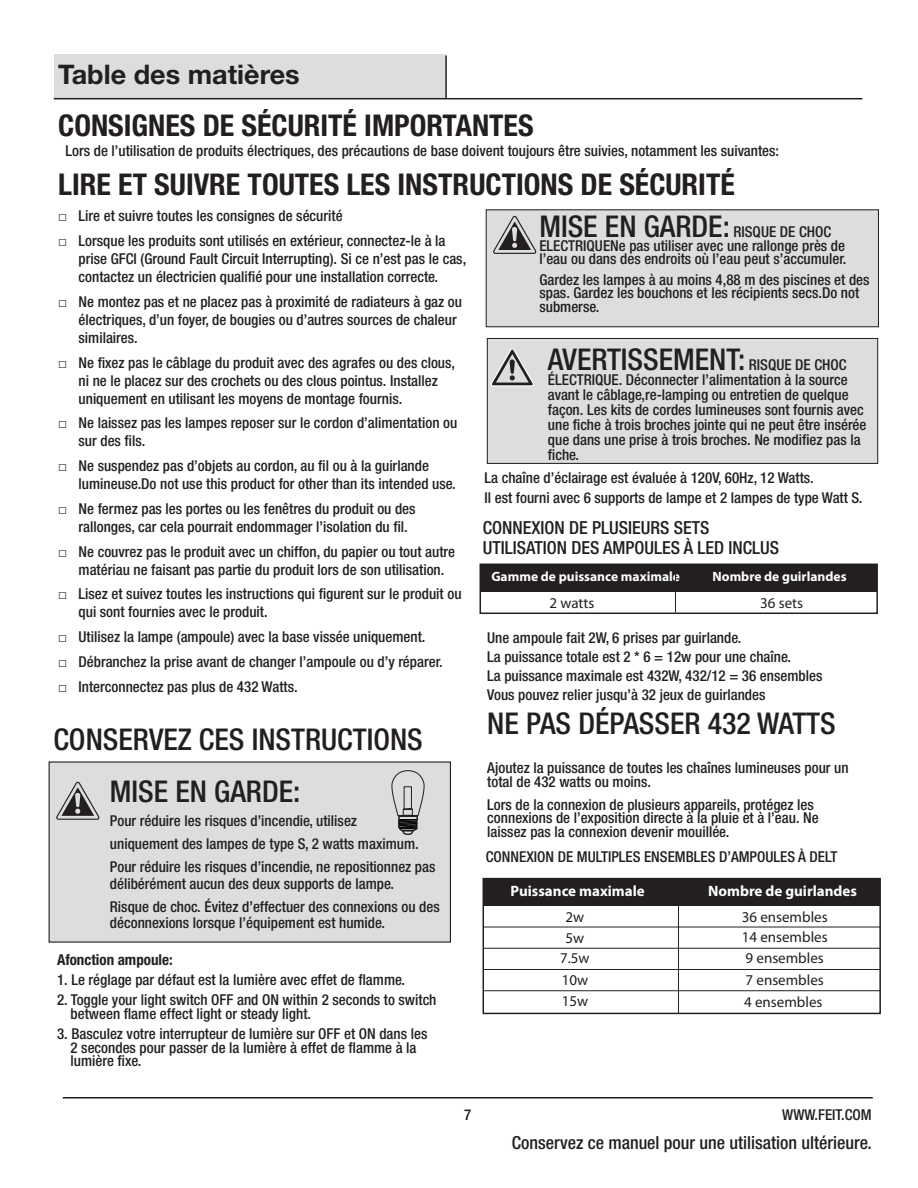
<style>
.page{position:relative;width:918px;height:1188px;background:#fff}
.page>*{position:absolute;margin:0;border:0;box-sizing:border-box;transform-origin:0 0}
.t1{font:500 condensed 30px "Helvetica Neue LT Std";color:#231f20}
.t2{font:700 condensed 30px/58.3px "Helvetica Neue";color:#231f20}
.t3{font:700 27px "Helvetica Neue LT Std";color:#231f20}
.t4{font:500 condensed 18px/20.2px "Helvetica Neue LT Std";color:#231f20}
.t5{font:500 condensed 15px/18px "Helvetica Neue LT Std";color:#231f20}
.t6{font:15px/21.3px "Myriad Pro";color:#231f20;text-align:center}
.t7{font:700 15px "Myriad Pro";color:#fff}
.t8{font:700 condensed 15px "Helvetica Neue LT Std";color:#231f20}
.t9{font:700 13.5px "Myriad Pro";color:#fff}
.s1{font-family:"Arial";font-weight:400;font-stretch:normal}
.s2{font-size:15px}
</style>
<div class="page">
<hr style="left:63px;top:1097px;width:810px;height:2px;background:#231f20">
<div style="left:49px;top:762px;width:402px;height:180px;background:#dcdddf"></div>
<div style="left:54px;top:54px;width:392px;height:43px;background:#dcdddf"></div>
<svg style="left:56px;top:782px;width:43px;height:38px"></svg>
<div style="left:480px;top:564px;width:398px;height:50px;border:2px solid #231f20"></div>
<div style="left:483px;top:878px;width:398px;height:136px;border:2px solid #231f20"></div>
<div style="left:480px;top:564px;width:397px;height:28px;background:#231f20"></div>
<div style="left:483px;top:879px;width:397px;height:27px;background:#231f20"></div>
<hr style="left:675px;top:565px;width:1px;height:48px;background:#231f20">
<hr style="left:678px;top:879px;width:1px;height:134px;background:#231f20">
<hr style="left:484px;top:927px;width:396px;height:1px;background:#231f20">
<hr style="left:484px;top:948px;width:396px;height:1px;background:#231f20">
<hr style="left:484px;top:969px;width:396px;height:1px;background:#231f20">
<hr style="left:484px;top:990px;width:396px;height:1px;background:#231f20">
<hr style="left:54px;top:98px;width:808px;height:1px;background:#231f20">
<hr style="left:445px;top:55px;width:2px;height:43px;background:#231f20">
<div style="left:487px;top:338px;width:391px;height:126px;background:#dcdddf"></div>
<svg style="left:491px;top:349px;width:43px;height:37px"></svg>
<div style="left:487px;top:338px;width:391px;height:126px;border:1px solid #231f20"></div>
<div style="left:486px;top:210px;width:393px;height:117px;background:#dcdddf"></div>
<div style="left:486px;top:210px;width:393px;height:117px;border:1px solid #231f20"></div>
<svg style="left:493px;top:216px;width:43px;height:38px"></svg>
<svg style="left:391px;top:770px;width:34px;height:65px"></svg>
<h2 class="t3" style="left:58px;top:57px;width:243px">Table des matières</h2>
<h1 class="t2" style="left:58px;top:96px;width:678px">CONSIGNES DE SÉCURITÉ IMPORTANTES<br>LIRE ET SUIVRE TOUTES LES INSTRUCTIONS DE SÉCURITÉ</h1>
<p class="t5" style="left:58px;top:207px;width:286px"><span class="s1">□</span> Lire et suivre toutes les consignes de sécurité</p>
<p class="t5" style="left:79px;top:232px;width:389px;text-indent:-20px"><span class="s1">□</span> Lorsque les produits sont utilisés en extérieur, connectez-le à la prise GFCI (Ground Fault Circuit Interrupting). Si ce n’est pas le cas, contactez un électricien qualifié pour une installation correcte.</p>
<p class="t5" style="left:79px;top:292px;width:385px;text-indent:-20px"><span class="s1">□</span> Ne montez pas et ne placez pas à proximité de radiateurs à gaz ou électriques, d’un foyer, de bougies ou d’autres sources de chaleur similaires.</p>
<p class="t5" style="left:79px;top:353px;width:378px;text-indent:-20px"><span class="s1">□</span> Ne fixez pas le câblage du produit avec des agrafes ou des clous, ni ne le placez sur des crochets ou des clous pointus. Installez uniquement en utilisant les moyens de montage fournis.</p>
<p class="t5" style="left:79px;top:414px;width:380px;text-indent:-20px"><span class="s1">□</span> Ne laissez pas les lampes reposer sur le cordon d’alimentation ou sur des fils.</p>
<p class="t5" style="left:79px;top:457px;width:379px;text-indent:-20px"><span class="s1">□</span> Ne suspendez pas d’objets au cordon, au fil ou à la guirlande lumineuse.Do not use this product for other than its intended use.</p>
<p class="t5" style="left:79px;top:499px;width:339px;text-indent:-20px"><span class="s1">□</span> Ne fermez pas les portes ou les fenêtres du produit ou des rallonges, car cela pourrait endommager l’isolation du fil.</p>
<p class="t5" style="left:79px;top:542px;width:378px;text-indent:-20px"><span class="s1">□</span> Ne couvrez pas le produit avec un chiffon, du papier ou tout autre matériau ne faisant pas partie du produit lors de son utilisation.</p>
<p class="t5" style="left:79px;top:585px;width:385px;text-indent:-20px"><span class="s1">□</span> Lisez et suivez toutes les instructions qui figurent sur le produit ou qui sont fournies avec le produit.</p>
<p class="t5" style="left:58px;top:628px;width:369px"><span class="s1">□</span> Utilisez la lampe (ampoule) avec la base vissée uniquement.</p>
<p class="t5" style="left:58px;top:652px;width:386px"><span class="s1">□</span> Débranchez la prise avant de changer l’ampoule ou d’y réparer.</p>
<p class="t5" style="left:58px;top:677px;width:241px"><span class="s1">□</span> Interconnectez pas plus de 432 Watts.</p>
<p class="t5" style="left:66px;top:142px;width:715px">Lors de l’utilisation de produits électriques, des précautions de base doivent toujours être suivies, notamment les suivantes:</p>
<h1 class="t1" style="left:539px;top:209px;width:293px">MISE EN GARDE: <span class="s2">RISQUE DE CHOC</span></h1>
<p class="t5" style="left:539px;top:239px;width:308px;line-height:13.5px">ELECTRIQUENe pas utiliser avec une rallonge près de l’eau ou dans des endroits où l’eau peut s’accumuler.</p>
<p class="t5" style="left:539px;top:272px;width:332px;line-height:13.5px">Gardez les lampes à au moins 4,88 m des piscines et des spas. Gardez les bouchons et les récipients secs.Do not submerse.</p>
<h1 class="t1" style="left:548px;top:341px;width:300px">AVERTISSEMENT: <span class="s2">RISQUE DE CHOC</span></h1>
<p class="t5" style="left:548px;top:372px;width:320px;line-height:15px">ÉLECTRIQUE. Déconnecter l’alimentation à la source avant le câblage,re-lamping ou entretien de quelque façon. Les kits de cordes lumineuses sont fournis avec une fiche à trois broches jointe qui ne peut être insérée que dans une prise à trois broches. Ne modifiez pas la fiche.</p>
<p class="t5" style="left:485px;top:468px;width:379px;line-height:20.2px">La chaîne d’éclairage est évaluée à 120V, 60Hz, 12 Watts.<br>Il est fourni avec 6 supports de lampe et 2 lampes de type Watt S.</p>
<p class="t4" style="left:483px;top:517px;width:298px">CONNEXION DE PLUSIEURS SETS<br>UTILISATION DES AMPOULES À LED INCLUS</p>
<p class="t9" style="left:491px;top:569px;width:190px">Gamme de puissance maximale</p>
<p class="t9" style="left:713px;top:569px;width:135px">Nombre de guirlandes</p>
<p class="t6" style="left:549px;top:592px;width:46px">2 watts</p>
<p class="t6" style="left:760px;top:592px;width:44px">36 sets</p>
<p class="t5" style="left:487px;top:629px;width:337px;line-height:18.8px">Une ampoule fait 2W, 6 prises par guirlande.<br>La puissance totale est 2 * 6 = 12w pour une chaîne.<br>La puissance maximale est 432W, 432/12 = 36 ensembles Vous pouvez relier jusqu’à 32 jeux de guirlandes</p>
<h1 class="t1" style="left:53px;top:722px;width:371px">CONSERVEZ CES INSTRUCTIONS</h1>
<h1 class="t1" style="left:110px;top:774px;width:192px">MISE EN GARDE:</h1>
<p class="t5" style="left:110px;top:808px;width:327px;line-height:23.2px">Pour réduire les risques d’incendie, utilisez<br>uniquement des lampes de type S, 2 watts maximum.<br>Pour réduire les risques d’incendie, ne repositionnez pas</p>
<p class="t5" style="left:110px;top:871px;width:331px;line-height:23.2px">délibérément aucun des deux supports de lampe.<br>Risque de choc. Évitez d’effectuer des connexions ou des</p>
<p class="t5" style="left:110px;top:914px;width:277px">déconnexions lorsque l’équipement est humide.</p>
<p class="t8" style="left:57px;top:951px;width:117px">Afonction ampoule:</p>
<p class="t5" style="left:57px;top:971px;width:350px">1. Le réglage par défaut est la lumière avec effet de flamme.</p>
<p class="t5" style="left:71px;top:993px;width:368px;line-height:13.5px;text-indent:-14px">2. Toggle your light switch OFF and ON within 2 seconds to switch between flame effect light or steady light.</p>
<p class="t5" style="left:71px;top:1027px;width:358px;line-height:13.5px;text-indent:-14px">3. Basculez votre interrupteur de lumière sur OFF et ON dans les<br>2 secondes pour passer de la lumière à effet de flamme à la lumière fixe.</p>
<h1 class="t1" style="left:487px;top:706px;width:350px">NE PAS DÉPASSER 432 WATTS</h1>
<p class="t5" style="left:487px;top:761px;width:363px;line-height:13.5px">Ajoutez la puissance de toutes les chaînes lumineuses pour un total de 432 watts ou moins.</p>
<p class="t5" style="left:487px;top:798px;width:333px;line-height:13.5px">Lors de la connexion de plusieurs appareils, protégez les connexions de l’exposition directe à la pluie et à l’eau. Ne laissez pas la connexion devenir mouillée.</p>
<p class="t5" style="left:486px;top:848px;width:353px">CONNEXION DE MULTIPLES ENSEMBLES D’AMPOULES À DELT</p>
<p class="t7" style="left:511px;top:883px;width:136px">Puissance maximale</p>
<p class="t6" style="left:560px;top:907px;width:31px">2w<br>5w<br>7.5w<br>10w</p>
<p class="t6" style="left:562px;top:990px;width:28px">15w</p>
<p class="t7" style="left:708px;top:883px;width:150px">Nombre de guirlandes</p>
<p class="t6" style="left:742px;top:907px;width:87px;text-align:left">36 ensembles<br>14 ensembles<br>9 ensembles<br>7 ensembles<br>4 ensembles</p>
<p class="t5" style="left:464px;top:1106px;width:9px">7</p>
<p class="t5" style="left:782px;top:1106px;width:91px">WWW.FEIT.COM</p>
<p class="t4" style="left:512px;top:1132px;width:362px">Conservez ce manuel pour une utilisation ultérieure.</p>
</div>
